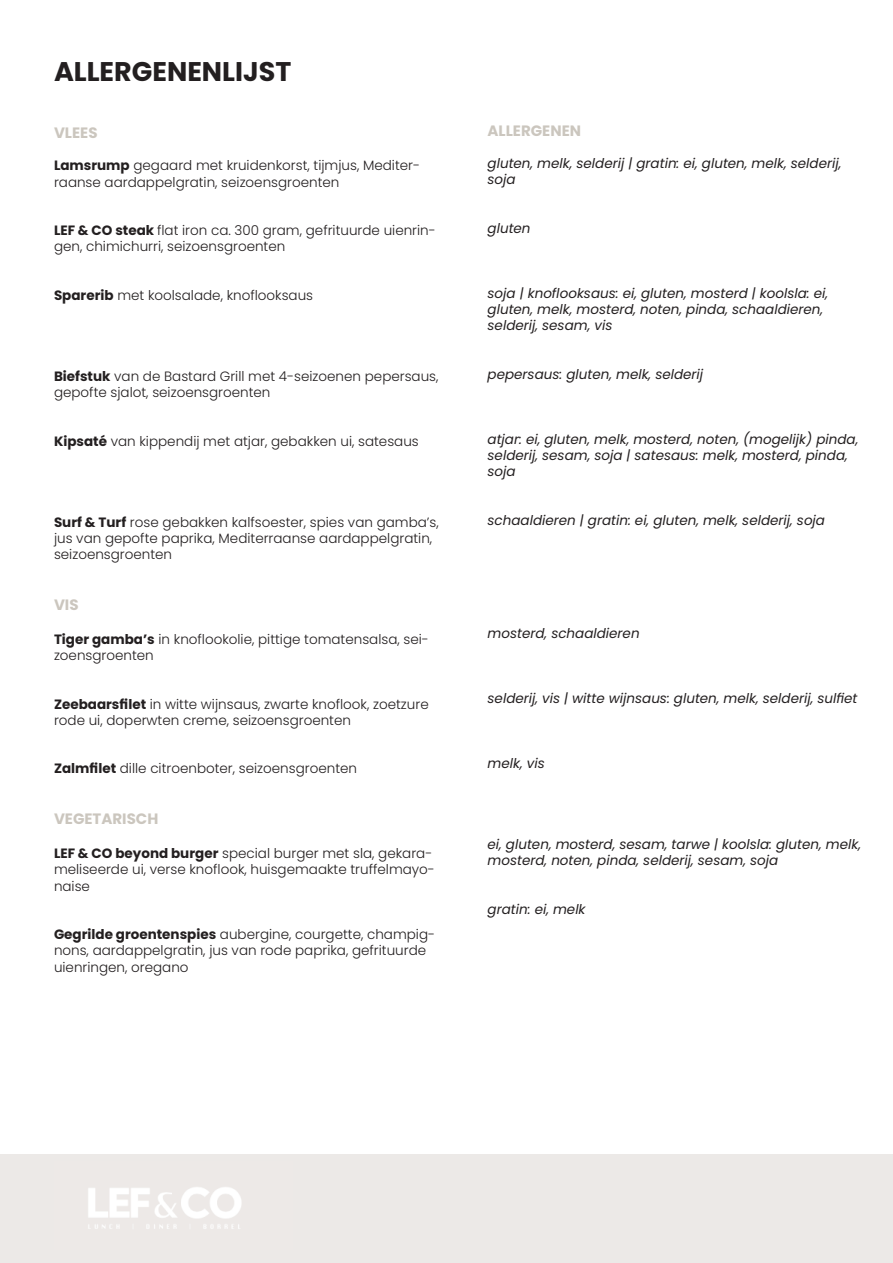
<style>
.page{position:relative;width:893px;height:1263px;background:#fff}
.page>*{position:absolute;margin:0;border:0;box-sizing:border-box;transform-origin:0 0}
.t1{font:700 27px "Poppins";color:#231f20}
.t2{font:700 15px "Poppins";color:#cbc6be}
.t3{font:300 13.5px/16.2px "Poppins";color:#231f20}
.t4{font:italic 13.5px/16.2px "Poppins";color:#231f20}
.s1{font-weight:700}
</style>
<div class="page">
<div style="left:0;top:1154px;width:893px;height:109px;background:#ece9e7"></div>
<img style="left:88px;top:1187px;width:154px;height:42px">
<p class="t1" style="left:54px;top:55px;width:239px">ALLERGENENLIJST</p>
<p class="t2" style="left:54px;top:124px;width:45px">VLEES</p>
<p class="t3" style="left:54px;top:158px;width:368px"><span class="s1">Lamsrump</span> gegaard met kruidenkorst, tijmjus, Mediter&shy;raanse aardappelgratin, seizoensgroenten</p>
<p class="t3" style="left:54px;top:222px;width:383px"><span class="s1">LEF &amp; CO steak</span> flat iron ca. 300 gram, gefrituurde uienrin&shy;gen, chimichurri, seizoensgroenten</p>
<p class="t3" style="left:54px;top:287px;width:261px"><span class="s1">Sparerib</span> met koolsalade, knoflooksaus</p>
<p class="t3" style="left:54px;top:368px;width:386px"><span class="s1">Biefstuk</span> van de Bastard Grill met 4-seizoenen pepersaus, gepofte sjalot, seizoensgroenten</p>
<p class="t3" style="left:54px;top:433px;width:366px"><span class="s1">Kipsaté</span> van kippendij met atjar, gebakken ui, satesaus</p>
<p class="t3" style="left:54px;top:514px;width:386px"><span class="s1">Surf &amp; Turf</span> rose gebakken kalfsoester, spies van gamba’s, jus van gepofte paprika, Mediterraanse aardappelgratin, seizoensgroenten</p>
<p class="t2" style="left:54px;top:596px;width:26px">VIS</p>
<p class="t3" style="left:54px;top:631px;width:376px"><span class="s1">Tiger gamba’s</span> in knoflookolie, pittige tomatensalsa, sei&shy;zoensgroenten</p>
<p class="t3" style="left:54px;top:696px;width:376px"><span class="s1">Zeebaarsfilet</span> in witte wijnsaus, zwarte knoflook, zoetzure rode ui, doperwten creme, seizoensgroenten</p>
<p class="t3" style="left:54px;top:761px;width:305px"><span class="s1">Zalmfilet</span> dille citroenboter, seizoensgroenten</p>
<p class="t2" style="left:54px;top:810px;width:106px">VEGETARISCH</p>
<p class="t3" style="left:54px;top:845px;width:382px"><span class="s1">LEF &amp; CO beyond burger</span> special burger met sla, gekara&shy;meliseerde ui, verse knoflook, huisgemaakte truffelmayo&shy;naise</p>
<p class="t3" style="left:54px;top:926px;width:383px"><span class="s1">Gegrilde groentenspies</span> aubergine, courgette, champig&shy;nons, aardappelgratin, jus van rode paprika, gefrituurde uienringen, oregano</p>
<p class="t2" style="left:488px;top:122px;width:95px">ALLERGENEN</p>
<p class="t4" style="left:488px;top:155px;width:355px">gluten, melk, selderij | gratin: ei, gluten, melk, selderij, soja</p>
<p class="t4" style="left:488px;top:220px;width:45px">gluten</p>
<p class="t4" style="left:488px;top:285px;width:342px">soja | knoflooksaus: ei, gluten, mosterd | koolsla: ei, gluten, melk, mosterd, noten, pinda, schaaldieren, selderij, sesam, vis</p>
<p class="t4" style="left:488px;top:366px;width:217px">pepersaus: gluten, melk, selderij</p>
<p class="t4" style="left:488px;top:431px;width:372px">atjar: ei, gluten, melk, mosterd, noten, (mogelijk) pinda, selderij, sesam, soja | satesaus: melk, mosterd, pinda, soja</p>
<p class="t4" style="left:488px;top:512px;width:339px">schaaldieren | gratin: ei, gluten, melk, selderij, soja</p>
<p class="t4" style="left:488px;top:625px;width:154px">mosterd, schaaldieren</p>
<p class="t4" style="left:488px;top:690px;width:371px">selderij, vis | witte wijnsaus: gluten, melk, selderij, sulfiet</p>
<p class="t4" style="left:488px;top:755px;width:59px">melk, vis</p>
<p class="t4" style="left:488px;top:836px;width:375px">ei, gluten, mosterd, sesam, tarwe | koolsla: gluten, melk, mosterd, noten, pinda, selderij, sesam, soja</p>
<p class="t4" style="left:488px;top:901px;width:99px">gratin: ei, melk</p>
</div>
